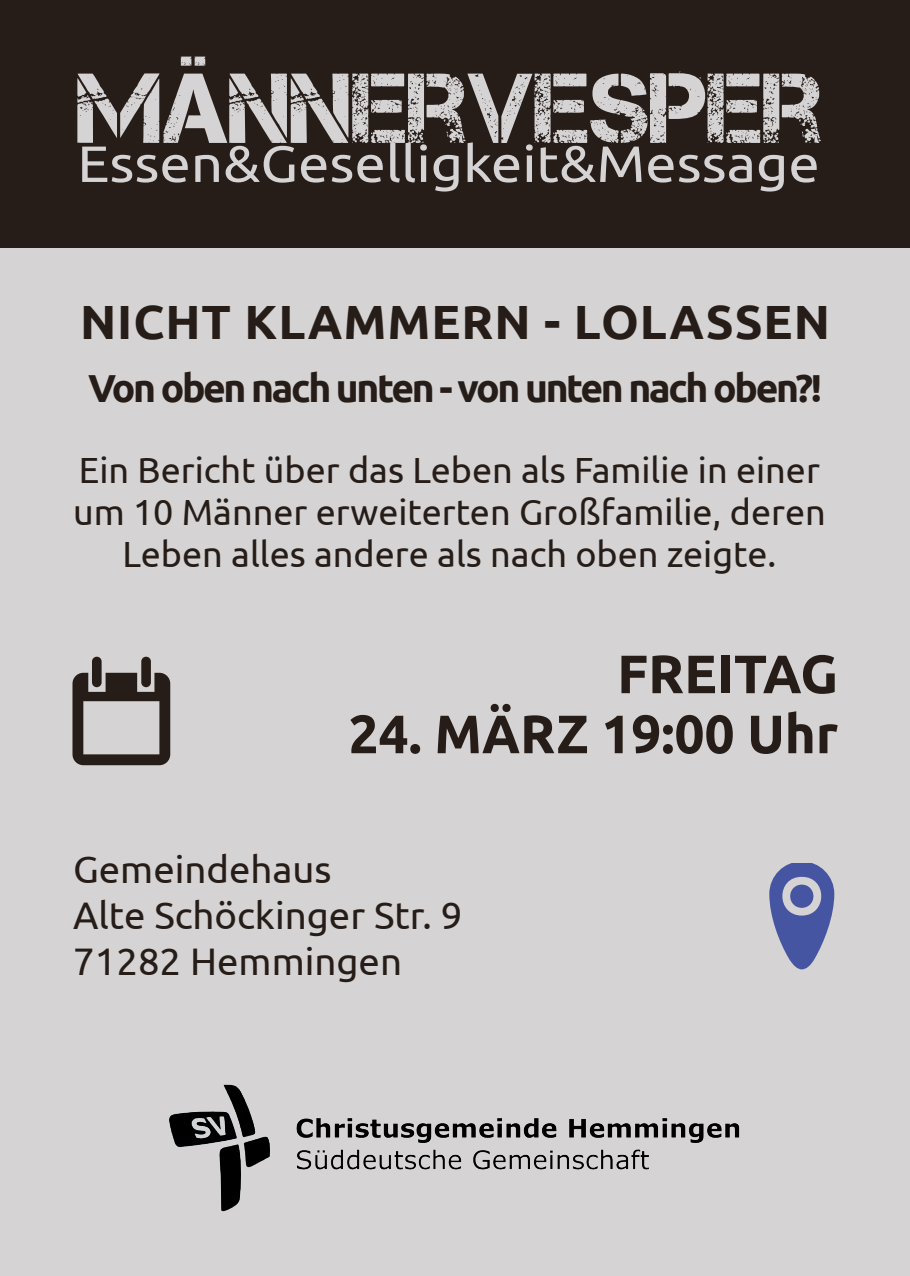
<style>
.page{position:relative;width:910px;height:1276px;background:#fff}
.page>*{position:absolute;margin:0;border:0;box-sizing:border-box;transform-origin:0 0}
.t1{font:99px "Captureit";color:#d5d3d4}
.t2{font:700 54px "Ubuntu";color:#261d18}
.t3{font:51px "Ubuntu";color:#d5d3d4;scale:1.1 1}
.t4{font:700 48px "Ubuntu";letter-spacing:.02em;color:#261d18}
.t5{font:700 39px "Ubuntu";letter-spacing:-.06em;color:#261d18}
.t6{font:38.4px/45.9px "Ubuntu";color:#261d18}
.t7{font:36.3px/42px "Ubuntu";color:#261d18;text-align:center}
</style>
<div class="page">
<div style="left:0;top:345px;width:910px;height:931px;background:#d5d3d4"></div>
<div style="left:0;top:0;width:910px;height:258px;background:#261d18"></div>
<svg style="left:769px;top:864px;width:65px;height:105px"></svg>
<svg style="left:72px;top:657px;width:98px;height:108px"></svg>
<div style="left:0;top:249px;width:910px;height:115px;background:#d5d3d4"></div>
<img style="left:169px;top:1084px;width:571px;height:128px">
<h1 class="t1" style="left:77px;top:53px;width:747px">MÄNNERVESPER</h1>
<h3 class="t3" style="left:77px;top:133px;width:676px">Essen&amp;Geselligkeit&amp;Message</h3>
<h3 class="t4" style="left:80px;top:292px;width:751px">NICHT KLAMMERN - LOLASSEN</h3>
<p class="t5" style="left:88px;top:364px;width:735px">Von oben nach unten - von unten nach oben?!</p>
<p class="t7" style="left:73px;top:448px;width:754px">Ein Bericht über das Leben als Familie in einer um 10 Männer erweiterten Großfamilie, deren<br>Leben alles andere als nach oben zeigte.</p>
<h2 class="t2" style="left:617px;top:641px;width:223px">FREITAG</h2>
<h2 class="t2" style="left:349px;top:701px;width:491px">24. MÄRZ 19:00 Uhr</h2>
<p class="t6" style="left:73px;top:845px;width:391px">Gemeindehaus<br>Alte Schöckinger Str. 9<br>71282 Hemmingen</p>
</div>
